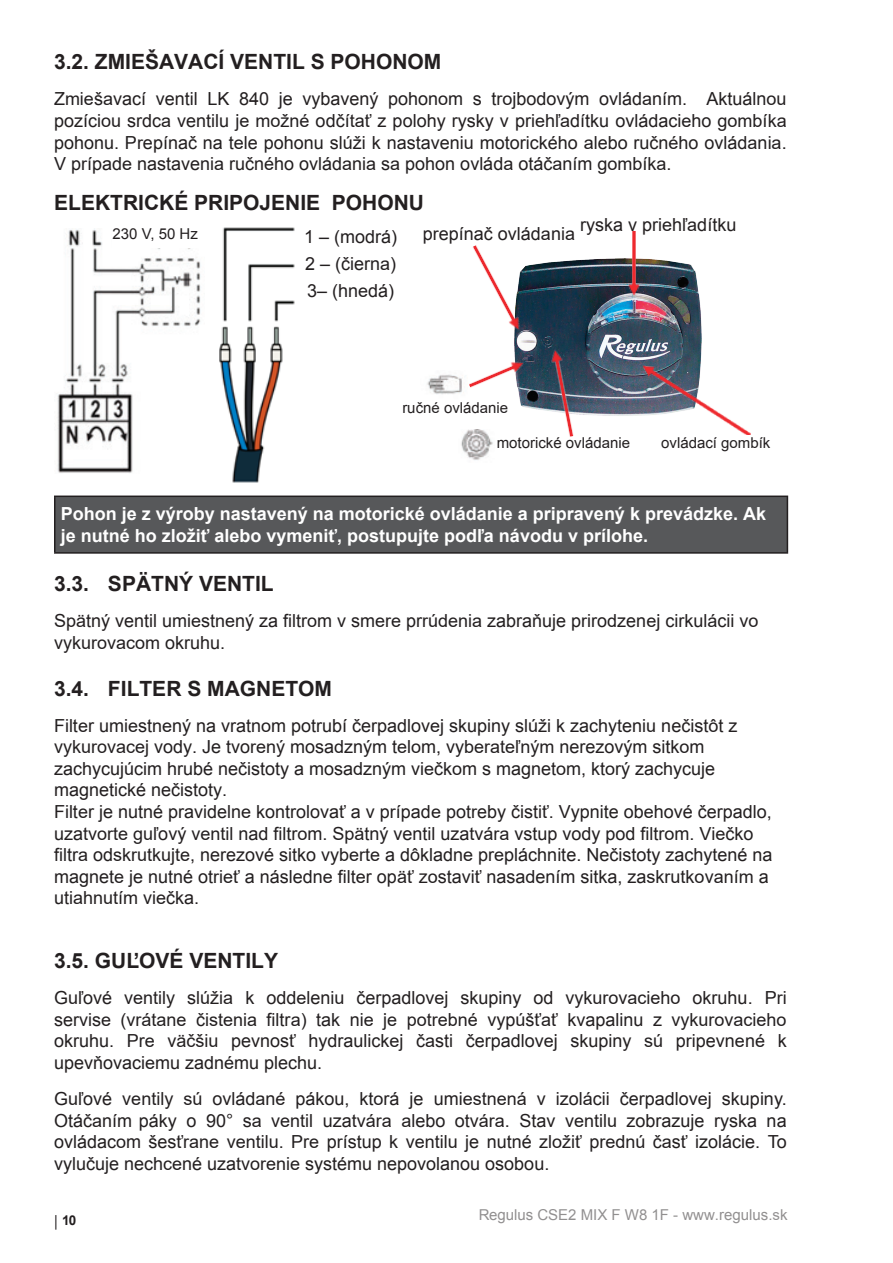
<style>
.page{position:relative;width:893px;height:1263px;background:#fff}
.page>*{position:absolute;margin:0;border:0;box-sizing:border-box;transform-origin:0 0}
.t1{font:700 21px "Arial";color:#231f20}
.t2{font:700 21px "Arial";color:#231f20}
.t3{font:18px/21.6px "Arial";color:#231f20;text-align:justify}
.t4{font:700 18px/21.6px "Arial";color:#fff}
.t5{font:15px "Arial";color:#231f20}
.t6{font:700 13.5px "Arial";color:#231f20}
.s1{font-style:inherit}
</style>
<div class="page">
<img style="left:514px;top:258px;width:188px;height:158px">
<img style="left:57px;top:229px;width:144px;height:244px">
<img style="left:219px;top:227px;width:75px;height:255px">
<div style="left:55px;top:496px;width:732px;height:57px;background:#57585a"></div>
<hr style="left:54px;top:495px;width:734px;height:2px;background:#231f20">
<hr style="left:54px;top:497px;width:2px;height:55px;background:#231f20">
<hr style="left:787px;top:497px;width:1px;height:55px;background:#231f20">
<hr style="left:54px;top:552px;width:734px;height:2px;background:#231f20">
<div style="left:113px;top:228px;width:92px;height:20px;background:#fff"></div>
<img style="left:461px;top:429px;width:32px;height:31px">
<img style="left:472px;top:245px;width:59px;height:94px">
<img style="left:623px;top:231px;width:21px;height:75px">
<img style="left:631px;top:354px;width:119px;height:81px">
<img style="left:427px;top:374px;width:37px;height:20px">
<img style="left:543px;top:345px;width:37px;height:92px">
<img style="left:469px;top:351px;width:60px;height:43px">
<p class="t1" style="left:54px;top:48px;width:389px">3.2. <span class="s1">ZMIE</span>Š<span class="s1">A</span>VACÍ VENTIL S POHON<span class="s1">O</span>M</p>
<p class="t3" style="left:54px;top:88px;width:734px"><span class="s1">Zmie</span>š<span class="s1">a</span>vací ventil LK 840 je vybaven<span class="s1">ý</span> pohon<span class="s1">o</span>m s t<span class="s1">roj</span>bodovým ovlád<span class="s1">a</span>ním. Aktuáln<span class="s1">ou </span>poz<span class="s1">í</span>ci<span class="s1">ou</span> srdc<span class="s1">a</span> ventilu <span class="s1">je možné</span> odčí<span class="s1">tať</span> z polohy rysky v pr<span class="s1">ie</span>h<span class="s1">ľa</span>dítku ovládac<span class="s1">ie</span>ho <span class="s1">gombíka </span>pohonu. P<span class="s1">r</span>epínač na t<span class="s1">e</span>le pohonu sl<span class="s1">ú</span>ž<span class="s1">i</span> k nastaven<span class="s1">iu</span> motorického <span class="s1">al</span>ebo ručn<span class="s1">é</span>ho ovlád<span class="s1">a</span>n<span class="s1">ia</span>.<br>V p<span class="s1">r</span>ípad<span class="s1">e</span> nastaven<span class="s1">ia</span> ručn<span class="s1">é</span>ho ovlád<span class="s1">a</span>n<span class="s1">ia</span> s<span class="s1">a</span> pohon ovlád<span class="s1">a</span> otáč<span class="s1">a</span>ním <span class="s1">gombíka</span>.</p>
<p class="t1" style="left:54px;top:188px;width:371px">ELEKTRICKÉ P<span class="s1">R</span>IPO<span class="s1">J</span>EN<span class="s1">IE</span> POHONU</p>
<p class="t3" style="left:304px;top:223px;width:95px;line-height:27px">1 – (modrá)<br>2 – (č<span class="s1">i</span>ern<span class="s1">a</span>)<br>3– (hn<span class="s1">e</span>dá)</p>
<p class="t3" style="left:580px;top:214px;width:158px">ryska v pr<span class="s1">ie</span>h<span class="s1">ľa</span>dítku</p>
<p class="t3" style="left:423px;top:223px;width:154px">p<span class="s1">r</span>epínač ovlád<span class="s1">a</span>n<span class="s1">ia</span></p>
<p class="t5" style="left:113px;top:224px;width:87px">230 V, 50 Hz</p>
<p class="t5" style="left:402px;top:398px;width:107px">ručn<span class="s1">é</span> ovlád<span class="s1">a</span>n<span class="s1">ie</span></p>
<p class="t5" style="left:497px;top:433px;width:135px">motorické ovlád<span class="s1">a</span>n<span class="s1">ie</span></p>
<p class="t5" style="left:661px;top:433px;width:111px">ovládací <span class="s1">gombík</span></p>
<p class="t4" style="left:61px;top:503px;width:707px">Pohon je z výroby nastavený na motorické ovlád<span class="s1">anie</span> a p<span class="s1">r</span>ipravený k pr<span class="s1">e</span>v<span class="s1">ádzke</span>. <span class="s1">Ak </span>je nutné <span class="s1">ho zložiť al</span>ebo vym<span class="s1">e</span>ni<span class="s1">ť</span>, postupujte pod<span class="s1">ľa</span> návodu v p<span class="s1">r</span>ílo<span class="s1">h</span>e.</p>
<p class="t1" style="left:54px;top:570px;width:221px">3.3. <span class="s1">SPÄT</span>NÝ VENTIL</p>
<p class="t3" style="left:54px;top:610px;width:706px"><span class="s1">Spä</span>tný ventil um<span class="s1">ie</span>st<span class="s1">ne</span>ný za filtr<span class="s1">o</span>m v sm<span class="s1">ere</span> pr<span class="s1">rúdenia</span> zabraňuje p<span class="s1">r</span>iro<span class="s1">d</span>zen<span class="s1">ej</span> cirkul<span class="s1">á</span>c<span class="s1">i</span>i v<span class="s1">o vykurovacom</span> okruhu.</p>
<p class="t1" style="left:54px;top:674px;width:279px">3.4. F<span class="s1">I</span>LT<span class="s1">E</span>R S MAGNET<span class="s1">O</span>M</p>
<p class="t3" style="left:54px;top:715px;width:720px;text-align:left">Filt<span class="s1">e</span>r um<span class="s1">ie</span>st<span class="s1">ne</span>ný na vratn<span class="s1">o</span>m potrubí čerpadlov<span class="s1">ej</span> skupiny sl<span class="s1">ú</span>ž<span class="s1">i</span> k zachy<span class="s1">t</span>en<span class="s1">iu</span> nečist<span class="s1">ô</span>t z <span class="s1">vykurovacej</span> vody. Je tvo<span class="s1">rený</span> mosa<span class="s1">d</span>zným t<span class="s1">elo</span>m, vy<span class="s1">berateľným</span> nerezovým s<span class="s1">i</span>tk<span class="s1">o</span>m zachycuj<span class="s1">ú</span>c<span class="s1">i</span>m hrubé nečistoty a mosa<span class="s1">d</span>zným v<span class="s1">ie</span>čk<span class="s1">o</span>m s magnet<span class="s1">o</span>m, kt<span class="s1">o</span>rý zachycuje magnetické nečistoty.<br>Filt<span class="s1">e</span>r je nutné pravideln<span class="s1">e</span> kontrolova<span class="s1">ť</span> a v p<span class="s1">r</span>ípad<span class="s1">e</span> pot<span class="s1">r</span>eby čisti<span class="s1">ť</span>. Vypn<span class="s1">i</span>te ob<span class="s1">e</span>hové čerpadlo, uza<span class="s1">tvorte guľ</span>ový <span class="s1">ventil</span> nad filtr<span class="s1">o</span>m. <span class="s1">Spä</span>tný ventil uza<span class="s1">tvára</span> vstup vody pod filtr<span class="s1">o</span>m. V<span class="s1">ie</span>čko filtr<span class="s1">a</span> od<span class="s1">skrutkujte</span>, nerezové s<span class="s1">i</span>tko vy<span class="s1">berte</span> a d<span class="s1">ô</span>kladn<span class="s1">e</span> pr<span class="s1">e</span>pláchn<span class="s1">i</span>te. Nečistoty zachy<span class="s1">t</span>ené na magnet<span class="s1">e</span> je nutné ot<span class="s1">rieť</span> a následn<span class="s1">e</span> filt<span class="s1">e</span>r op<span class="s1">äť zo</span>stavi<span class="s1">ť</span> nasa<span class="s1">d</span>ením s<span class="s1">i</span>tka, za<span class="s1">skrutkovaním</span> a ut<span class="s1">iahnutím</span> v<span class="s1">ie</span>čka.</p>
<p class="t2" style="left:54px;top:946px;width:226px"><span class="s1">3.5.</span> GUĽ<span class="s1">OVÉ</span> VENTILY</p>
<p class="t3" style="left:54px;top:987px;width:734px"><span class="s1">Guľ</span>ové <span class="s1">ventily</span> sl<span class="s1">úžia</span> k odd<span class="s1">e</span>len<span class="s1">iu</span> čerpadlov<span class="s1">ej</span> skupiny od <span class="s1">vykurovacieho</span> okruhu. P<span class="s1">r</span>i servis<span class="s1">e</span> (v<span class="s1">rátane</span> či<span class="s1">stenia</span> filtr<span class="s1">a</span>) tak n<span class="s1">ie je potrebné</span> vyp<span class="s1">ú</span>š<span class="s1">ťať</span> k<span class="s1">v</span>apalinu z <span class="s1">vykurovacieho </span>okruhu. Pr<span class="s1">e</span> v<span class="s1">äčšiu</span> pevnos<span class="s1">ť</span> hydraulick<span class="s1">ej</span> č<span class="s1">a</span>sti čerpadlov<span class="s1">ej</span> skupiny <span class="s1">sú</span> p<span class="s1">r</span>ipevn<span class="s1">e</span>n<span class="s1">é</span> k upevňovac<span class="s1">ie</span>mu zadn<span class="s1">é</span>mu plechu.</p>
<p class="t3" style="left:54px;top:1088px;width:734px"><span class="s1">Guľ</span>ové <span class="s1">ventily sú</span> ovlád<span class="s1">a</span>n<span class="s1">é</span> pákou, kt<span class="s1">o</span>rá je um<span class="s1">iestnená</span> v izol<span class="s1">á</span>ci<span class="s1">i</span> čerpadlov<span class="s1">ej</span> skupiny.<br>Otáč<span class="s1">a</span>ním páky o 90° s<span class="s1">a ventil</span> uza<span class="s1">tvára al</span>ebo ot<span class="s1">vára</span>. Stav <span class="s1">ventilu</span> zobrazuje ryska na ovládac<span class="s1">o</span>m šes<span class="s1">ťrane ventilu</span>. Pr<span class="s1">e</span> p<span class="s1">r</span>ístup k <span class="s1">ventilu</span> je nutné <span class="s1">zložiť</span> p<span class="s1">rednú</span> č<span class="s1">a</span>s<span class="s1">ť</span> izol<span class="s1">á</span>c<span class="s1">i</span>e. To vylučuje nech<span class="s1">ce</span>né uza<span class="s1">tvorenie</span> systému nepovolanou osobou.</p>
<p class="t6" style="left:53px;top:1211px;width:25px"><sub>│</sub>10</p>
<p class="t5" style="left:478px;top:1205px;width:311px">Regulus CSE2 MIX F W8 1F - www.regulus.sk</p>
</div>
